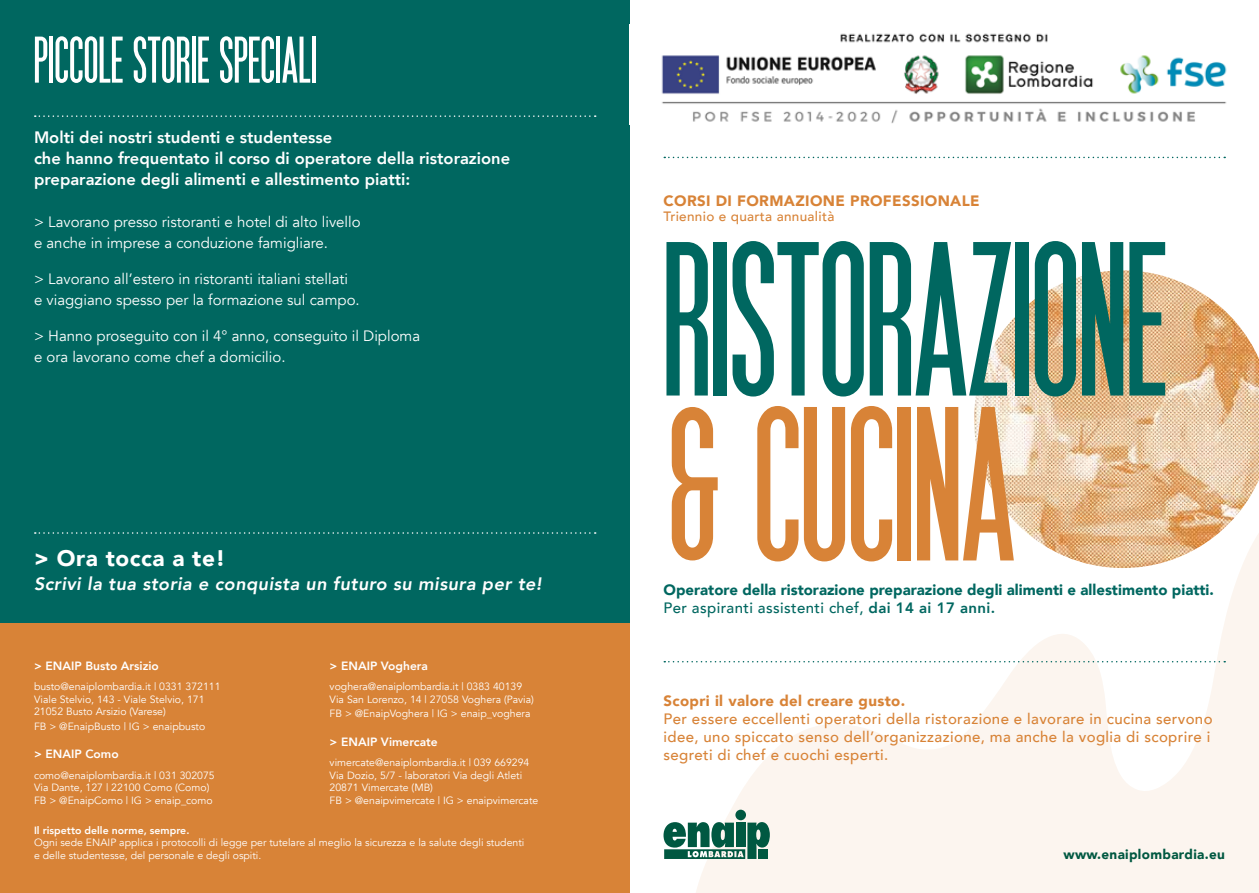
<style>
.page{position:relative;width:1259px;height:893px;background:#fff}
.page>*{position:absolute;margin:0;border:0;box-sizing:border-box;transform-origin:0 0}
.t1{font:700 225px "SF Movie Poster";color:#006760}
.t2{font:700 225px "SF Movie Poster";color:#d88337}
.t3{font:700 67.5px "SF Movie Poster";letter-spacing:.01em;color:#fff}
.t4{font:900 22.5px "Avenir";letter-spacing:.025em;color:#fff}
.t5{font:italic 800 18px "Avenir";letter-spacing:.025em;color:#fff}
.t6{font:800 16.5px/21px "Avenir";color:#fff}
.t7{font:15px/21px "Avenir";color:#fff}
.t8{font:500 15px/18px "Avenir";letter-spacing:.025em;color:#d88337}
.t9{font:900 15px/18px "Avenir";color:#006760}
.t10{font:900 15px "Avenir";letter-spacing:.025em;color:#d88337}
.t11{font:500 13.5px "Avenir";letter-spacing:.025em;color:#d88337}
.t12{font:900 13.5px "Avenir";letter-spacing:.025em;color:#005841}
.t13{font:800 12px "Avenir";color:#fff}
.t14{font:10.5px/12.6px "Avenir";color:#fff}
.t15{font:800 10.5px "Avenir";color:#fff}
.s1{font-weight:500}
.s2{font-weight:800}
</style>
<div class="page">
<svg style="left:696px;top:568px;width:563px;height:325px;fill:#fcf5ef"></svg>
<div style="left:0;top:0;width:629px;height:893px;background:#006760"></div>
<img style="left:661px;top:33px;width:566px;height:90px">
<svg style="left:664px;top:661px;width:561px;height:1px"></svg>
<svg style="left:664px;top:157px;width:561px;height:1px"></svg>
<div style="left:735px;top:810px;width:11px;height:10px;background:#005841;border-radius:50%"></div>
<svg style="left:663px;top:822px;width:107px;height:37px"></svg>
<div style="left:758px;top:849px;width:10px;height:10px;background:#005841"></div>
<div style="left:0;top:624px;width:629px;height:269px;background:#d88337"></div>
<img style="left:974px;top:270px;width:285px;height:298px">
<svg style="left:35px;top:115px;width:561px;height:2px"></svg>
<svg style="left:35px;top:532px;width:561px;height:2px"></svg>
<h2 class="t3" style="left:34px;top:23px;width:284px">PICCOLE STORIE SPECIALI</h2>
<h3 class="t6" style="left:34px;top:127px;width:478px">Molti dei nostri studenti e studentesse<br>che hanno frequentato il corso di operatore della ristorazione preparazione degli alimenti e allestimento piatti:</h3>
<h3 class="t7" style="left:34px;top:212px;width:328px">&gt; Lavorano presso ristoranti e hotel di alto livello e anche in imprese a conduzione famigliare.</h3>
<h3 class="t7" style="left:34px;top:269px;width:327px">&gt; Lavorano all’estero in ristoranti italiani stellati e viaggiano spesso per la formazione sul campo.</h3>
<h3 class="t7" style="left:34px;top:326px;width:388px">&gt; Hanno proseguito con il 4° anno, conseguito il Diploma e ora lavorano come chef a domicilio.</h3>
<h3 class="t4" style="left:34px;top:539px;width:193px">&gt; Ora tocca a te!</h3>
<h3 class="t5" style="left:34px;top:573px;width:509px">Scrivi la tua storia e conquista un futuro su misura per te!</h3>
<p class="t13" style="left:34px;top:656px;width:126px">&gt; ENAIP Busto Arsizio</p>
<p class="t14" style="left:34px;top:680px;width:188px">busto@enaiplombardia.it | 0331 372111<br>Viale Stelvio, 143 - Viale Stelvio, 171<br>21052 Busto Arsizio (Varese)</p>
<p class="t14" style="left:34px;top:720px;width:173px">FB &gt; @EnaipBusto | IG &gt; enaipbusto</p>
<p class="t13" style="left:34px;top:745px;width:86px">&gt; ENAIP Como</p>
<p class="t14" style="left:34px;top:769px;width:182px">como@enaiplombardia.it | 031 302075<br>Via Dante, 127 | 22100 Como (Como)<br>FB &gt; @EnaipComo | IG &gt; enaip_como</p>
<p class="t13" style="left:330px;top:656px;width:100px">&gt; ENAIP Voghera</p>
<p class="t14" style="left:330px;top:680px;width:206px">voghera@enaiplombardia.it | 0383 40139<br>Via San Lorenzo, 14 | 27058 Voghera (Pavia)</p>
<p class="t14" style="left:330px;top:707px;width:202px">FB &gt; @EnaipVoghera | IG &gt; enaip_voghera</p>
<p class="t13" style="left:330px;top:732px;width:110px">&gt; ENAIP Vimercate</p>
<p class="t14" style="left:330px;top:756px;width:210px">vimercate@enaiplombardia.it | 039 669294<br>Via Dozio, 5/7 - laboratori Via degli Atleti 20871 Vimercate (MB)<br>FB &gt; @enaipvimercate | IG &gt; enaipvimercate</p>
<p class="t15" style="left:34px;top:822px;width:157px">Il rispetto delle norme, sempre.</p>
<p class="t14" style="left:34px;top:837px;width:492px">Ogni sede ENAIP applica i protocolli di legge per tutelare al meglio la sicurezza e la salute degli studenti e delle studentesse, del personale e degli ospiti.</p>
<h3 class="t10" style="left:663px;top:188px;width:318px">CORSI DI FORMAZIONE PROFESSIONALE</h3>
<p class="t11" style="left:663px;top:204px;width:172px">Triennio e quarta annualità</p>
<h1 class="t1" style="left:663px;top:197px;width:504px">RISTORAZIONE</h1>
<h1 class="t2" style="left:663px;top:362px;width:353px">&amp; CUCINA</h1>
<h3 class="t9" style="left:663px;top:580px;width:552px">Operatore della ristorazione preparazione degli alimenti e allestimento piatti.<br><span class="s1">Per aspiranti assistenti chef,</span> <span class="s2">dai 14 ai 17 anni.</span></h3>
<h3 class="t10" style="left:663px;top:688px;width:243px">Scopri il valore del creare gusto.</h3>
<h3 class="t8" style="left:663px;top:709px;width:550px">Per essere eccellenti operatori della ristorazione e lavorare in cucina servono idee, uno spiccato senso dell’organizzazione, ma anche la voglia di scoprire i segreti di chef e cuochi esperti.</h3>
<p class="t12" style="left:1063px;top:843px;width:163px">www.enaiplombardia.eu</p>
</div>
